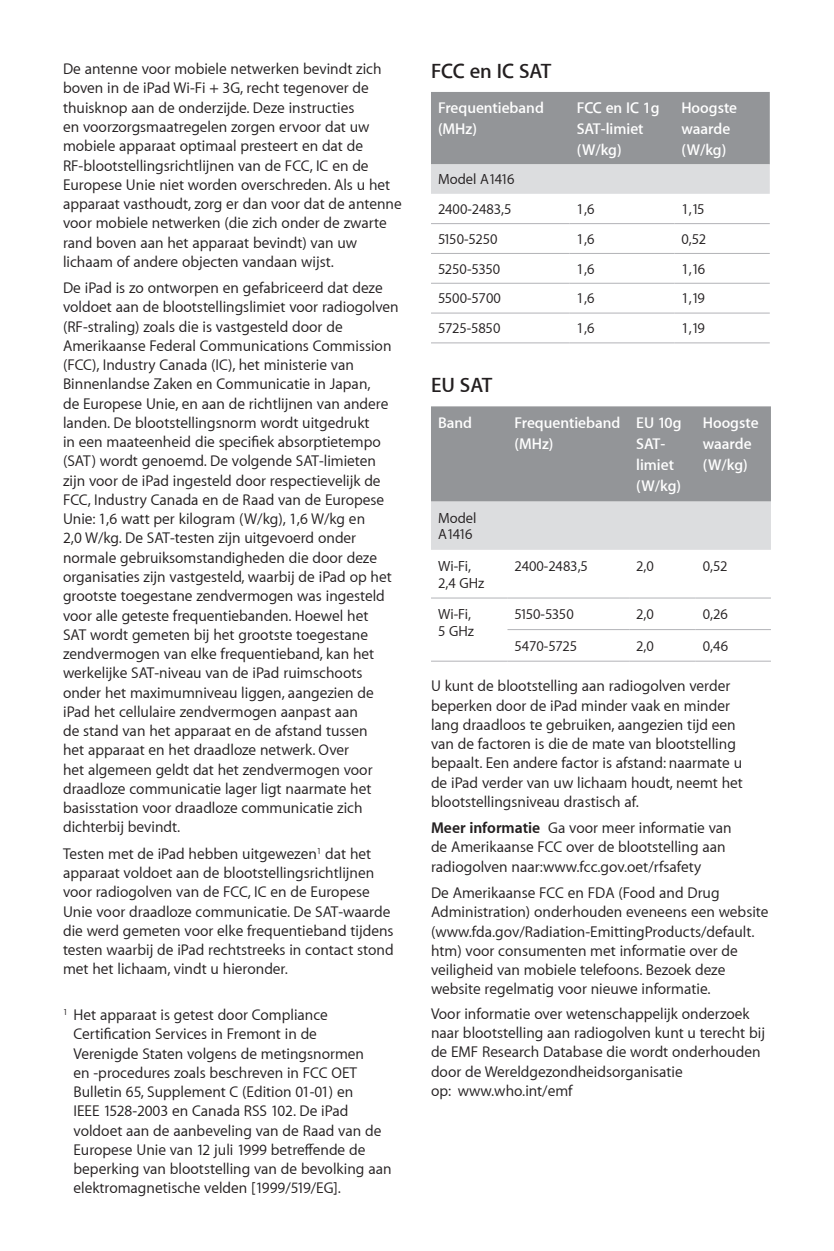
<style>
.page{position:relative;width:834px;height:1251px;background:#fff}
.page>*{position:absolute;margin:0;border:0;box-sizing:border-box;transform-origin:0 0}
.t1{font:600 21px "Myriad Set";color:#231f20}
.t2{font:15.75px/19.2px "Myriad Set Text";color:#231f20}
.t3{font:600 15.75px/21px "Myriad Set";color:#fff}
.t4{font:14.7px/16.8px "Myriad Set Text";letter-spacing:-.01em;color:#231f20}
.t5{font:14.7px "Myriad Set Text";letter-spacing:-.03em;color:#231f20}
.s1{font-family:"Myriad Set";font-weight:700}
</style>
<div class="page">
<svg style="left:431px;top:92px;width:338px;height:102px;background:#a8aaac"></svg>
<hr style="left:431px;top:223px;width:138px;height:1px;background:#b2b3b7">
<hr style="left:569px;top:223px;width:105px;height:1px;background:#b2b3b7">
<hr style="left:674px;top:223px;width:95px;height:1px;background:#b2b3b7">
<hr style="left:431px;top:253px;width:138px;height:1px;background:#b2b3b7">
<hr style="left:569px;top:253px;width:105px;height:1px;background:#b2b3b7">
<hr style="left:674px;top:253px;width:95px;height:1px;background:#b2b3b7">
<hr style="left:431px;top:282px;width:138px;height:2px;background:#b2b3b7">
<hr style="left:569px;top:282px;width:105px;height:2px;background:#b2b3b7">
<hr style="left:674px;top:282px;width:95px;height:2px;background:#b2b3b7">
<hr style="left:431px;top:312px;width:138px;height:1px;background:#b2b3b7">
<hr style="left:569px;top:312px;width:105px;height:1px;background:#b2b3b7">
<hr style="left:674px;top:312px;width:95px;height:1px;background:#b2b3b7">
<hr style="left:431px;top:342px;width:138px;height:1px;background:#b2b3b7">
<hr style="left:569px;top:342px;width:105px;height:1px;background:#b2b3b7">
<hr style="left:674px;top:342px;width:95px;height:1px;background:#b2b3b7">
<svg style="left:431px;top:406px;width:339px;height:143px;background:#abadaf"></svg>
<hr style="left:431px;top:597px;width:76px;height:1px;background:#b2b3b7">
<hr style="left:507px;top:597px;width:122px;height:1px;background:#b2b3b7">
<hr style="left:629px;top:597px;width:66px;height:1px;background:#b2b3b7">
<hr style="left:695px;top:597px;width:75px;height:1px;background:#b2b3b7">
<hr style="left:507px;top:629px;width:122px;height:1px;background:#b2b3b7">
<hr style="left:629px;top:629px;width:66px;height:1px;background:#b2b3b7">
<hr style="left:695px;top:629px;width:75px;height:1px;background:#b2b3b7">
<hr style="left:431px;top:660px;width:76px;height:1px;background:#b2b3b7">
<hr style="left:507px;top:660px;width:122px;height:1px;background:#b2b3b7">
<hr style="left:629px;top:660px;width:66px;height:1px;background:#b2b3b7">
<hr style="left:695px;top:660px;width:75px;height:1px;background:#b2b3b7">
<p class="t2" style="left:63px;top:59px;width:340px">De antenne voor mobiele netwerken bevindt zich boven in de iPad Wi-Fi + 3G, recht tegenover de thuisknop aan de onderzijde. Deze instructies<br>en voorzorgsmaatregelen zorgen ervoor dat uw mobiele apparaat optimaal presteert en dat de RF-blootstellingsrichtlijnen van de FCC, IC en de Europese Unie niet worden overschreden. Als u het apparaat vasthoudt, zorg er dan voor dat de antenne voor mobiele netwerken (die zich onder de zwarte rand boven aan het apparaat bevindt) van uw lichaam of andere objecten vandaan wijst.</p>
<p class="t2" style="left:63px;top:278px;width:337px">De iPad is zo ontworpen en gefabriceerd dat deze voldoet aan de blootstellingslimiet voor radiogolven (RF-straling) zoals die is vastgesteld door de Amerikaanse Federal Communications Commission (FCC), Industry Canada (IC), het ministerie van Binnenlandse Zaken en Communicatie in Japan,<br>de Europese Unie, en aan de richtlijnen van andere landen. De blootstellingsnorm wordt uitgedrukt<br>in een maateenheid die specifiek absorptietempo (SAT) wordt genoemd. De volgende SAT-limieten zijn voor de iPad ingesteld door respectievelijk de FCC, Industry Canada en de Raad van de Europese Unie: 1,6 watt per kilogram (W/kg), 1,6 W/kg en<br>2,0 W/kg. De SAT-testen zijn uitgevoerd onder normale gebruiksomstandigheden die door deze organisaties zijn vastgesteld, waarbij de iPad op het grootste toegestane zendvermogen was ingesteld voor alle geteste frequentiebanden. Hoewel het<br>SAT wordt gemeten bij het grootste toegestane zendvermogen van elke frequentieband, kan het werkelijke SAT-niveau van de iPad ruimschoots onder het maximumniveau liggen, aangezien de iPad het cellulaire zendvermogen aanpast aan<br>de stand van het apparaat en de afstand tussen<br>het apparaat en het draadloze netwerk. Over<br>het algemeen geldt dat het zendvermogen voor draadloze communicatie lager ligt naarmate het basisstation voor draadloze communicatie zich dichterbij bevindt.</p>
<p class="t2" style="left:63px;top:843px;width:332px">Testen met de iPad hebben uitgewezen<sup>1</sup> dat het apparaat voldoet aan de blootstellingsrichtlijnen voor radiogolven van de FCC, IC en de Europese Unie voor draadloze communicatie. De SAT-waarde die werd gemeten voor elke frequentieband tijdens testen waarbij de iPad rechtstreeks in contact stond met het lichaam, vindt u hieronder.</p>
<p class="t2" style="left:73px;top:1004px;width:319px;text-indent:-10px"><sup>1</sup> Het apparaat is getest door Compliance Certification Services in Fremont in de<br>Verenigde Staten volgens de metingsnormen<br>en -procedures zoals beschreven in FCC OET Bulletin 65, Supplement C (Edition 01-01) en<br>IEEE 1528-2003 en Canada RSS 102. De iPad voldoet aan de aanbeveling van de Raad van de Europese Unie van 12 juli 1999 betreffende de beperking van blootstelling van de bevolking aan elektromagnetische velden [1999/519/EG].</p>
<h1 class="t1" style="left:431px;top:58px;width:122px">FCC en IC SAT</h1>
<p class="t3" style="left:438px;top:97px;width:107px">Frequentieband (MHz)</p>
<p class="t3" style="left:576px;top:97px;width:85px">FCC en IC 1g<br>SAT-limiet (W/kg)</p>
<p class="t3" style="left:681px;top:97px;width:57px">Hoogste waarde (W/kg)</p>
<p class="t4" style="left:438px;top:164px;width:78px;line-height:29.8px">Model A1416<br>2400-2483,5</p>
<p class="t4" style="left:576px;top:200px;width:19px">1,6</p>
<p class="t4" style="left:681px;top:200px;width:25px">1,15</p>
<p class="t4" style="left:438px;top:230px;width:61px">5150-5250</p>
<p class="t4" style="left:576px;top:230px;width:19px">1,6</p>
<p class="t4" style="left:681px;top:230px;width:26px">0,52</p>
<p class="t4" style="left:438px;top:260px;width:64px">5250-5350</p>
<p class="t4" style="left:576px;top:260px;width:19px">1,6</p>
<p class="t4" style="left:681px;top:260px;width:25px">1,16</p>
<p class="t4" style="left:438px;top:290px;width:64px">5500-5700</p>
<p class="t4" style="left:576px;top:290px;width:19px">1,6</p>
<p class="t4" style="left:681px;top:290px;width:25px">1,19</p>
<p class="t4" style="left:438px;top:319px;width:64px">5725-5850</p>
<p class="t4" style="left:576px;top:319px;width:19px">1,6</p>
<p class="t4" style="left:681px;top:319px;width:25px">1,19</p>
<h1 class="t1" style="left:431px;top:372px;width:63px">EU SAT</h1>
<p class="t3" style="left:438px;top:412px;width:36px">Band</p>
<p class="t3" style="left:514px;top:412px;width:107px">Frequentieband (MHz)</p>
<p class="t3" style="left:636px;top:412px;width:47px">EU 10g<br>SAT&shy;limiet (W/kg)</p>
<p class="t3" style="left:702px;top:412px;width:57px">Hoogste waarde (W/kg)</p>
<p class="t4" style="left:438px;top:509px;width:40px">Model<br>A1416</p>
<p class="t4" style="left:438px;top:557px;width:48px">Wi-Fi,<br>2,4 GHz</p>
<p class="t4" style="left:514px;top:557px;width:75px">2400-2483,5</p>
<p class="t4" style="left:636px;top:557px;width:19px">2,0</p>
<p class="t4" style="left:702px;top:557px;width:26px">0,52</p>
<p class="t4" style="left:438px;top:605px;width:37px">Wi-Fi,<br>5 GHz</p>
<p class="t5" style="left:514px;top:605px;width:61px">5150-5350</p>
<p class="t4" style="left:636px;top:605px;width:19px">2,0</p>
<p class="t4" style="left:702px;top:605px;width:27px">0,26</p>
<p class="t4" style="left:514px;top:637px;width:64px">5470-5725</p>
<p class="t4" style="left:636px;top:637px;width:19px">2,0</p>
<p class="t4" style="left:702px;top:637px;width:27px">0,46</p>
<p class="t2" style="left:431px;top:676px;width:313px">U kunt de blootstelling aan radiogolven verder beperken door de iPad minder vaak en minder lang draadloos te gebruiken, aangezien tijd een van de factoren is die de mate van blootstelling bepaalt. Een andere factor is afstand: naarmate u de iPad verder van uw lichaam houdt, neemt het blootstellingsniveau drastisch af.</p>
<p class="t2" style="left:431px;top:817px;width:302px"><span class="s1">Meer informatie</span> Ga voor meer informatie van de Amerikaanse FCC over de blootstelling aan radiogolven naar:www.fcc.gov.oet/rfsafety</p>
<p class="t2" style="left:431px;top:882px;width:339px">De Amerikaanse FCC en FDA (Food and Drug Administration) onderhouden eveneens een website (www.fda.gov/Radiation-EmittingProducts/default. htm) voor consumenten met informatie over de veiligheid van mobiele telefoons. Bezoek deze website regelmatig voor nieuwe informatie.</p>
<p class="t2" style="left:431px;top:1003px;width:335px">Voor informatie over wetenschappelijk onderzoek naar blootstelling aan radiogolven kunt u terecht bij de EMF Research Database die wordt onderhouden door de Wereldgezondheidsorganisatie<br>op: www.who.int/emf</p>
</div>
